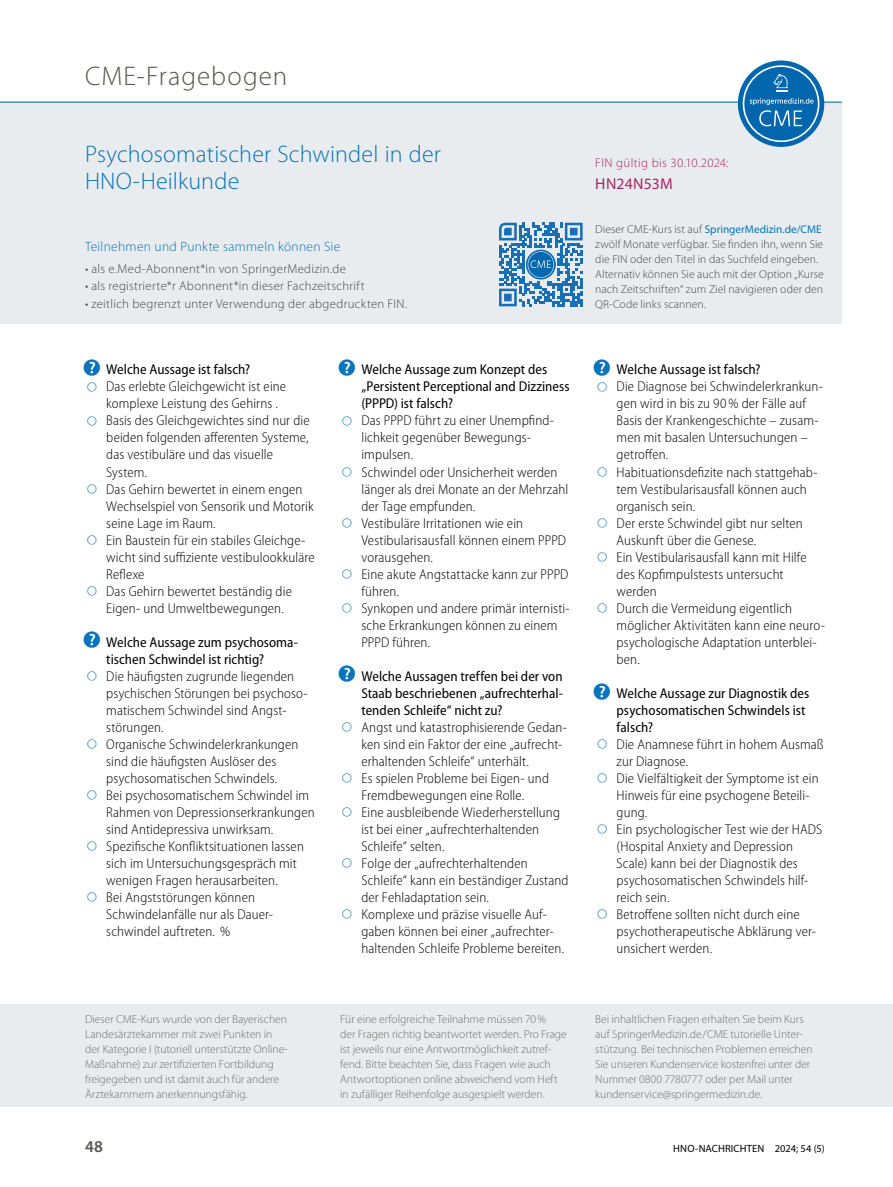
<style>
.page{position:relative;width:893px;height:1187px;background:#fff}
.page>*{position:absolute;margin:0;border:0;box-sizing:border-box;transform-origin:0 0}
.t1{font:300 27px "Myriad Pro";letter-spacing:.04em;color:#56554f}
.Para_Title_Fragebogen{font:300 24px/27px "Myriad Pro";letter-spacing:.005em;color:#0774bb}
.NoXML_Pagina{font:600 16.5px "Myriad Pro";color:#56554f}
.NoXML_FIN-Nummer{font:15.75px "Myriad Pro";letter-spacing:.015em;color:#a82565}
.t2{font:300 semi-condensed 14.25px/17px "Myriad Pro";letter-spacing:.01em;color:#000}
.t3{font:semi-condensed 14.25px/17px "Myriad Pro";color:#000}
.Para_Section_Heading_Fragebogen{font:300 13.5px "Myriad Pro";letter-spacing:.02em;color:#0774bb}
.List_unordered_1_Fragebogen{font:300 12.75px "Myriad Pro";letter-spacing:.02em;color:#484847}
.NoXML_FIN{font:300 12.75px "Myriad Pro";letter-spacing:.03em;color:#a82565}
.Para_Information_Fragebogen{font:300 11.7px/15px "Myriad Pro";letter-spacing:-.005em;color:#6e6e6e}
.Para_Section_Fragebogen{font:300 11.7px/15px "Myriad Pro";letter-spacing:.005em;color:#484847}
.Para_Section_Fragebogen-2{font:11.25px "Myriad Pro";color:#0774bb}
.NoXML_Pagina-2{font:10.5px "Myriad Pro";letter-spacing:.01em;color:#000}
.s1{font-family:"Arial Unicode MS";font-weight:400;font-stretch:normal;font-size:16.2px;color:#0774bb}
.s2{font-weight:300;font-size:11.7px;color:#484847}
</style>
<div class="page">
<div style="left:0;top:102px;width:842px;height:221px;background:#e9ecee"></div>
<hr style="left:0;top:101px;width:842px;height:2px;background:#0774bb">
<div style="left:738px;top:60px;width:86px;height:87px;background:#0067af;border-radius:50%"></div>
<svg style="left:743px;top:65px;width:76px;height:77px"></svg>
<svg style="left:499px;top:223px;width:84px;height:83px"></svg>
<div style="left:0;top:1003px;width:893px;height:103px;background:#e9ecee"></div>
<h1 class="t1" style="left:85px;top:61px;width:204px">CME-Fragebogen</h1>
<p class="Para_Title_Fragebogen" style="left:85px;top:141px;width:357px">Psychosomatischer Schwindel in der<br>HNO-Heilkunde</p>
<p class="Para_Section_Heading_Fragebogen" style="left:85px;top:239px;width:257px">Teilnehmen und Punkte sammeln können Sie</p>
<p class="List_unordered_1_Fragebogen" style="left:85px;top:261px;width:263px">• als e.Med-Abonnent*in von SpringerMedizin.de</p>
<p class="List_unordered_1_Fragebogen" style="left:85px;top:279px;width:281px">• als registrierte*r Abonnent*in dieser Fachzeitschrift</p>
<p class="List_unordered_1_Fragebogen" style="left:85px;top:297px;width:324px">• zeitlich begrenzt unter Verwendung der abgedruckten FIN.</p>
<p class="t3" style="left:85px;top:361px;width:167px"><sup>?</sup> Welche Aussage ist falsch?</p>
<p class="t2" style="left:106px;top:378px;width:181px;text-indent:-19px"><span class="s1">◯</span> Das erlebte Gleichgewicht ist eine komplexe Leistung des Gehirns .</p>
<p class="t2" style="left:106px;top:412px;width:205px;text-indent:-19px"><span class="s1">◯</span> Basis des Gleichgewichtes sind nur die beiden folgenden afferenten Systeme, das vestibuläre und das visuelle<br>System.</p>
<p class="t2" style="left:106px;top:480px;width:209px;text-indent:-19px"><span class="s1">◯</span> Das Gehirn bewertet in einem engen<br>Wechselspiel von Sensorik und Motorik seine Lage im Raum.</p>
<p class="t2" style="left:106px;top:531px;width:210px;text-indent:-19px"><span class="s1">◯</span> Ein Baustein für ein stabiles Gleichge&shy;wicht sind suffiziente vestibulookkuläre<br>Reflexe</p>
<p class="t2" style="left:106px;top:582px;width:187px;text-indent:-19px"><span class="s1">◯</span> Das Gehirn bewertet beständig die<br>Eigen- und Umweltbewegungen.</p>
<p class="t3" style="left:106px;top:633px;width:193px;text-indent:-21px"><sup>?</sup> Welche Aussage zum psychosoma&shy;tischen Schwindel ist richtig?</p>
<p class="t2" style="left:106px;top:667px;width:203px;text-indent:-19px"><span class="s1">◯</span> Die häufigsten zugrunde liegenden psychischen Störungen bei psychoso&shy;matischem Schwindel sind Angst&shy;störungen.</p>
<p class="t2" style="left:87px;top:735px;width:213px;text-align:center"><span class="s1">◯</span> Organische Schwindelerkrankungen sind die häufigsten Auslöser des psychosomatischen Schwindels.</p>
<p class="t2" style="left:106px;top:786px;width:210px;text-indent:-19px"><span class="s1">◯</span> Bei psychosomatischem Schwindel im<br>Rahmen von Depressionserkrankungen sind Antidepressiva unwirksam.</p>
<p class="t2" style="left:106px;top:837px;width:199px;text-indent:-19px"><span class="s1">◯</span> Spezifische Konfliktsituationen lassen sich im Untersuchungsgespräch mit wenigen Fragen herausarbeiten.</p>
<p class="t2" style="left:106px;top:889px;width:167px;text-indent:-19px"><span class="s1">◯</span> Bei Angststörungen können<br>Schwindelanfälle nur als Dauer&shy;schwindel auftreten. %</p>
<p class="t3" style="left:361px;top:361px;width:210px;text-indent:-21px"><sup>?</sup> Welche Aussage zum Konzept des „Persistent Perceptional and Dizziness (PPPD) ist falsch?</p>
<p class="t2" style="left:361px;top:412px;width:194px;text-indent:-19px"><span class="s1">◯</span> Das PPPD führt zu einer Unempfind&shy;lichkeit gegenüber Bewegungs&shy;impulsen.</p>
<p class="t2" style="left:361px;top:463px;width:208px;text-indent:-19px"><span class="s1">◯</span> Schwindel oder Unsicherheit werden länger als drei Monate an der Mehrzahl der Tage empfunden.</p>
<p class="t2" style="left:361px;top:514px;width:206px;text-indent:-19px"><span class="s1">◯</span> Vestibuläre Irritationen wie ein<br>Vestibularisausfall können einem PPPD vorausgehen.</p>
<p class="t2" style="left:361px;top:565px;width:209px;text-indent:-19px"><span class="s1">◯</span> Eine akute Angstattacke kann zur PPPD führen.</p>
<p class="t2" style="left:361px;top:599px;width:210px;text-indent:-19px"><span class="s1">◯</span> Synkopen und andere primär internisti&shy;sche Erkrankungen können zu einem<br>PPPD führen.</p>
<p class="t3" style="left:361px;top:667px;width:203px;text-align:justify;text-indent:-21px"><sup>?</sup> Welche Aussagen treffen bei der von Staab beschriebenen „aufrechterhal&shy;tenden Schleife“ nicht zu?</p>
<p class="t2" style="left:361px;top:718px;width:207px;text-indent:-19px"><span class="s1">◯</span> Angst und katastrophisierende Gedan&shy;ken sind ein Faktor der eine „aufrecht&shy;erhaltenden Schleife“ unterhält.</p>
<p class="t2" style="left:342px;top:769px;width:208px;text-align:center"><span class="s1">◯</span> Es spielen Probleme bei Eigen- und<br>Fremdbewegungen eine Rolle.</p>
<p class="t2" style="left:361px;top:803px;width:200px;text-indent:-19px"><span class="s1">◯</span> Eine ausbleibende Wiederherstellung ist bei einer „aufrechterhaltenden<br>Schleife“ selten.</p>
<p class="t2" style="left:361px;top:855px;width:209px;text-indent:-19px"><span class="s1">◯</span> Folge der „aufrechterhaltenden<br>Schleife“ kann ein beständiger Zustand der Fehladaptation sein.</p>
<p class="t2" style="left:361px;top:906px;width:204px;text-indent:-19px"><span class="s1">◯</span> Komplexe und präzise visuelle Auf&shy;gaben können bei einer „aufrechter&shy;haltenden Schleife Probleme bereiten.</p>
<p class="NoXML_FIN" style="left:595px;top:156px;width:135px">FIN gültig bis 30.10.2024:</p>
<p class="NoXML_FIN-Nummer" style="left:595px;top:174px;width:79px">HN24N53M</p>
<p class="Para_Section_Fragebogen-2" style="left:595px;top:222px;width:228px"><span class="s2">Dieser CME-Kurs ist auf</span> SpringerMedizin.de/CME</p>
<p class="Para_Section_Fragebogen" style="left:595px;top:237px;width:230px">zwölf Monate verfügbar. Sie finden ihn, wenn Sie die FIN oder den Titel in das Suchfeld eingeben.<br>Alternativ können Sie auch mit der Option „Kurse nach Zeitschriften“ zum Ziel navigieren oder den QR‑Code links scannen.</p>
<p class="t3" style="left:595px;top:361px;width:167px"><sup>?</sup> Welche Aussage ist falsch?</p>
<p class="t2" style="left:617px;top:378px;width:208px;text-indent:-19px"><span class="s1">◯</span> Die Diagnose bei Schwindelerkrankun&shy;gen wird in bis zu 90 % der Fälle auf<br>Basis der Krankengeschichte – zusam&shy;men mit basalen Untersuchungen – getroffen.</p>
<p class="t2" style="left:617px;top:463px;width:203px;text-indent:-19px"><span class="s1">◯</span> Habituationsdefizite nach stattgehab&shy;tem Vestibularisausfall können auch organisch sein.</p>
<p class="t2" style="left:617px;top:514px;width:188px;text-indent:-19px"><span class="s1">◯</span> Der erste Schwindel gibt nur selten<br>Auskunft über die Genese.</p>
<p class="t2" style="left:617px;top:548px;width:192px;text-indent:-19px"><span class="s1">◯</span> Ein Vestibularisausfall kann mit Hilfe des Kopfimpulstests untersucht werden</p>
<p class="t2" style="left:617px;top:599px;width:210px;text-indent:-19px"><span class="s1">◯</span> Durch die Vermeidung eigentlich möglicher Aktivitäten kann eine neuro&shy;psychologische Adaptation unterblei&shy;ben.</p>
<p class="t3" style="left:617px;top:684px;width:194px;text-indent:-21px"><sup>?</sup> Welche Aussage zur Diagnostik des psychosomatischen Schwindels ist falsch?</p>
<p class="t2" style="left:617px;top:735px;width:209px;text-indent:-19px"><span class="s1">◯</span> Die Anamnese führt in hohem Ausmaß zur Diagnose.</p>
<p class="t2" style="left:617px;top:769px;width:204px;text-indent:-19px"><span class="s1">◯</span> Die Vielfältigkeit der Symptome ist ein<br>Hinweis für eine psychogene Beteili&shy;gung.</p>
<p class="t2" style="left:617px;top:820px;width:207px;text-indent:-19px"><span class="s1">◯</span> Ein psychologischer Test wie der HADS (Hospital Anxiety and Depression<br>Scale) kann bei der Diagnostik des psychosomatischen Schwindels hilf&shy;reich sein.</p>
<p class="t2" style="left:617px;top:906px;width:201px;text-indent:-19px"><span class="s1">◯</span> Betroffene sollten nicht durch eine psychotherapeutische Abklärung ver&shy;unsichert werden.</p>
<p class="Para_Information_Fragebogen" style="left:340px;top:1011px;width:228px">Für eine erfolgreiche Teilnahme müssen 70%<br>der Fragen richtig beantwortet werden. Pro Frage ist jeweils nur eine Antwortmöglichkeit zutref&shy;fend. Bitte beachten Sie, dass Fragen wie auch Antwortoptionen online abweichend vom Heft in zufälliger Reihenfolge ausgespielt werden.</p>
<p class="Para_Information_Fragebogen" style="left:85px;top:1011px;width:205px">Dieser CME-Kurs wurde von der Bayerischen Landesärztekammer mit zwei Punkten in der -Kategorie I (tutoriell unterstützte Online-Maßnahme) zur zertifizierten Fortbildung freigegeben und ist damit auch für andere Ärztekammern anerkennungsfähig.</p>
<p class="Para_Information_Fragebogen" style="left:595px;top:1011px;width:219px">Bei inhaltlichen Fragen erhalten Sie beim Kurs auf SpringerMedizin.de/CME tutorielle Unter&shy;stützung. Bei technischen Problemen erreichen Sie unseren Kundenservice kostenfrei unter der Nummer 0800 7780777 oder per Mail unter kundenservice@springermedizin.de.</p>
<p class="NoXML_Pagina" style="left:85px;top:1135px;width:19px">48</p>
<p class="NoXML_Pagina-2" style="left:673px;top:1141px;width:153px">HNO-NACHRICHTEN 2024; 54 (5)</p>
</div>
